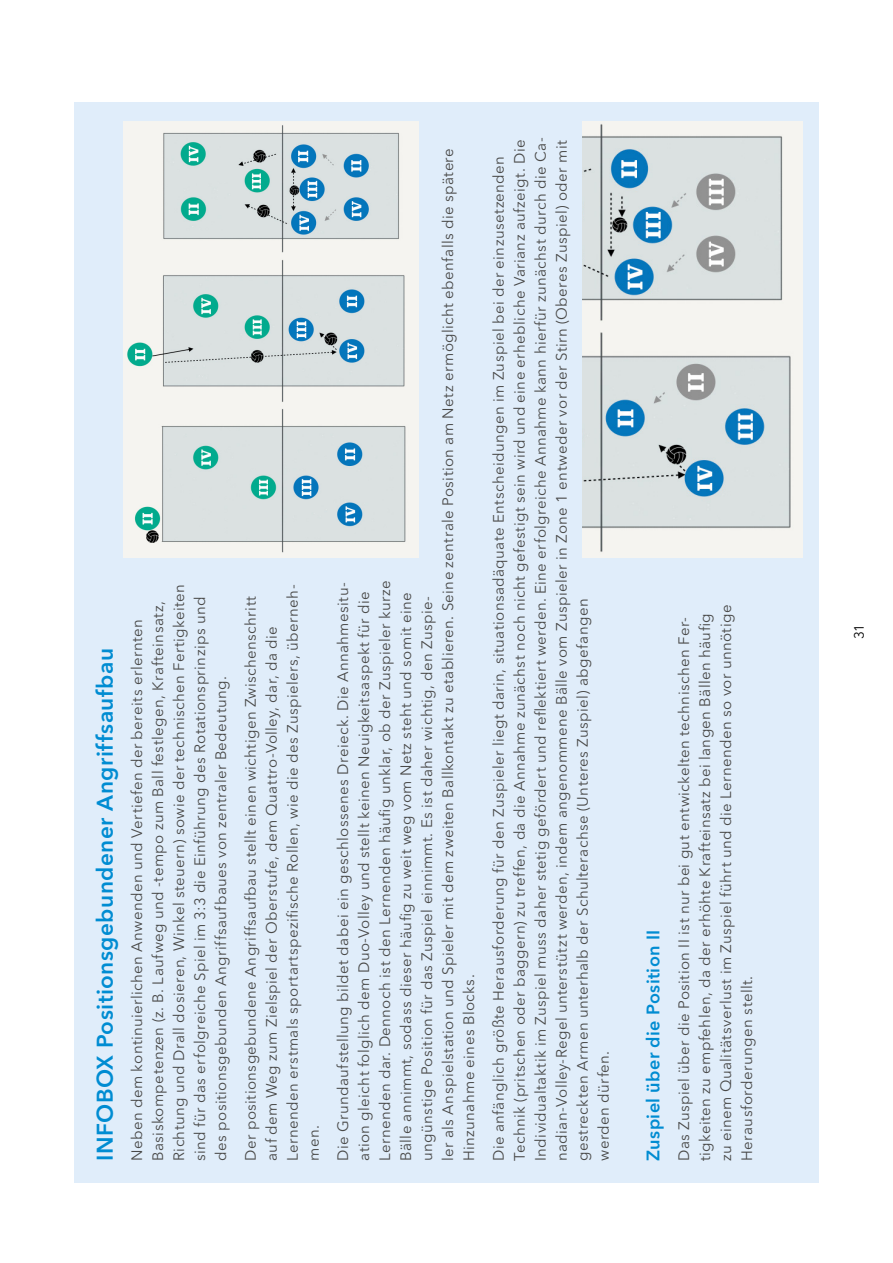
<style>
.page{position:relative;width:893px;height:1263px;background:#fff}
.page>*{position:absolute;margin:0;border:0;box-sizing:border-box;transform-origin:0 0}
.t1{font:600 22.5px "Avenir Next LT Pro";letter-spacing:.02em;color:#008cd2}
.t2{font:600 18px "Avenir Next LT Pro";letter-spacing:.02em;color:#008cd2}
.Fließtext{font:15px/21px "Avenir Next LT Pro";letter-spacing:.025em;color:#494948}
.t3{font:13.5px "Avenir Next LT Pro";color:#000}
</style>
<div class="page">
<div style="left:74px;top:102px;width:745px;height:1080px;background:#e0edfa"></div>
<img style="left:123px;top:121px;width:295px;height:436px">
<img style="left:583px;top:121px;width:219px;height:436px">
<h2 class="t1" style="left:91px;top:1161px;width:514px;rotate:-90deg">INFOBOX Positionsgebundener Angriffsaufbau</h2>
<p class="Fließtext" style="left:126px;top:1161px;width:578px;rotate:-90deg">Neben dem kontinuierlichen Anwenden und Vertiefen der bereits erlernten Basiskompetenzen (z. B. Laufweg und -tempo zum Ball festlegen, Krafteinsatz, Richtung und Drall dosieren, Winkel steuern) sowie der technischen Fertigkeiten sind für das erfolgreiche Spiel im 3:3 die Einführung des Rotationsprinzips und des positionsgebunden Angriffsaufbaues von zentraler Bedeutung.</p>
<p class="Fließtext" style="left:240px;top:1161px;width:578px;rotate:-90deg">Der positionsgebundene Angriffsaufbau stellt einen wichtigen Zwischenschritt auf dem Weg zum Zielspiel der Oberstufe, dem Quattro-Volley, dar, da die Lernenden erstmals sportartspezifische Rollen, wie die des Zuspielers, überneh&shy;men.</p>
<p class="Fließtext" style="left:332px;top:1161px;width:1014px;rotate:-90deg">Die Grundaufstellung bildet dabei ein geschlossenes Dreieck. Die Annahmesitu-<br>ation gleicht folglich dem Duo-Volley und stellt keinen Neuigkeitsaspekt für die<br>Lernenden dar. Dennoch ist den Lernenden häufig unklar, ob der Zuspieler kurze<br>Bälle annimmt, sodass dieser häufig zu weit weg vom Netz steht und somit eine<br>ungünstige Position für das Zuspiel einnimmt. Es ist daher wichtig, den Zuspie-<br>ler als Anspielstation und Spieler mit dem zweiten Ballkontakt zu etablieren. Seine zentrale Position am Netz ermöglicht ebenfalls die spätere Hinzunahme eines Blocks.</p>
<p class="Fließtext" style="left:488px;top:1161px;width:1025px;rotate:-90deg">Die anfänglich größte Herausforderung für den Zuspieler liegt darin, situationsadäquate Entscheidungen im Zuspiel bei der einzusetzenden Technik (pritschen oder baggern) zu treffen, da die Annahme zunächst noch nicht gefestigt sein wird und eine erhebliche Varianz aufzeigt. Die Individualtaktik im Zuspiel muss daher stetig gefördert und reflektiert werden. Eine erfolgreiche Annahme kann hierfür zunächst durch die Ca&shy;nadian-Volley-Regel unterstützt werden, indem angenommene Bälle vom Zuspieler in Zone 1 entweder vor der Stirn (Oberes Zuspiel) oder mit gestreckten Armen unterhalb der Schulterachse (Unteres Zuspiel) abgefangen<br>werden dürfen.</p>
<h3 class="t2" style="left:642px;top:1161px;width:233px;rotate:-90deg">Zuspiel über die Position II</h3>
<p class="Fließtext" style="left:673px;top:1161px;width:558px;rotate:-90deg">Das Zuspiel über die Position II ist nur bei gut entwickelten technischen Fer&shy;tigkeiten zu empfehlen, da der erhöhte Krafteinsatz bei langen Bällen häufig zu einem Qualitätsverlust im Zuspiel führt und die Lernenden so vor unnötige Herausforderungen stellt.</p>
<p class="t3" style="left:851px;top:639px;width:17px;rotate:-90deg">31</p>
</div>
